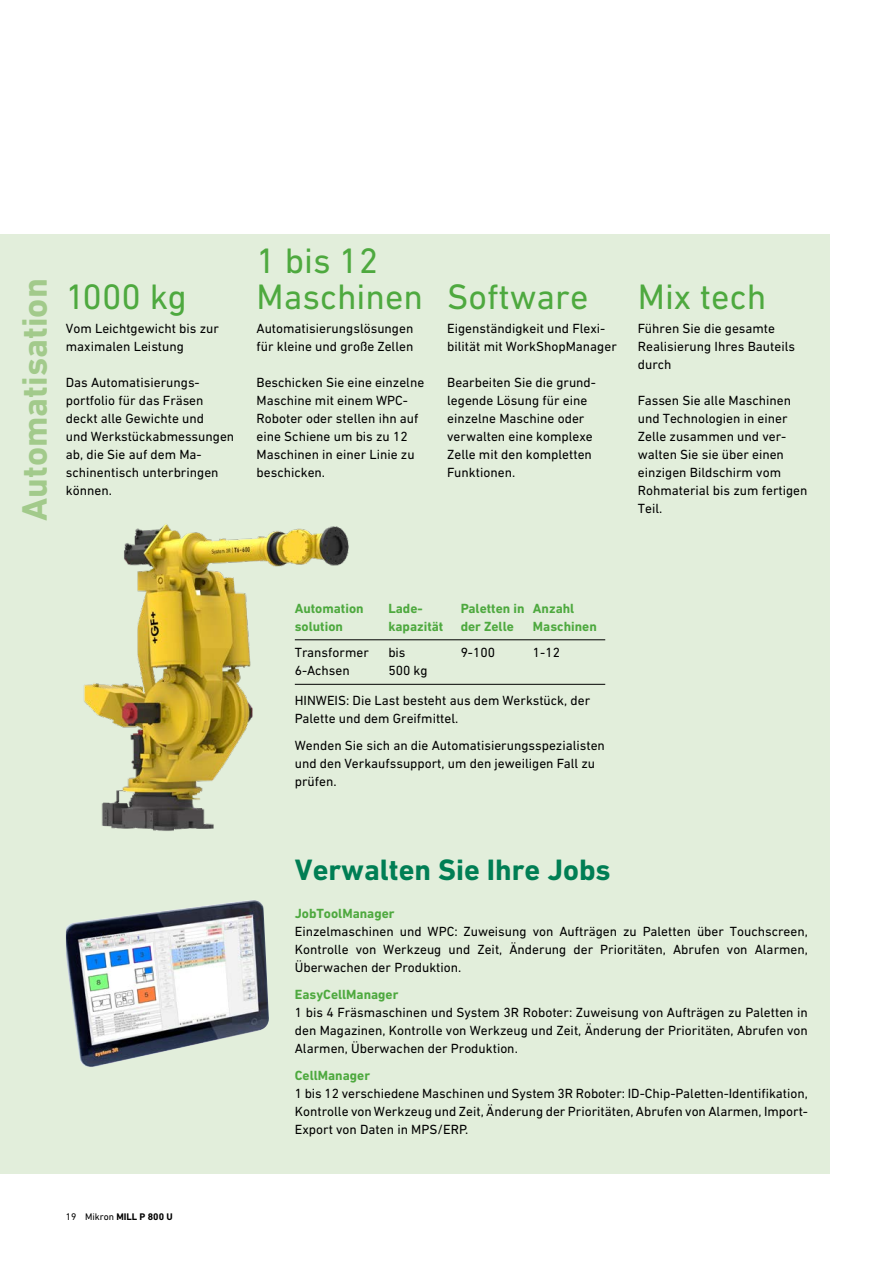
<style>
.page{position:relative;width:893px;height:1263px;background:#fff}
.page>*{position:absolute;margin:0;border:0;box-sizing:border-box;transform-origin:0 0}
.t1{font:36px/36px "DIN Next W1 G";color:#4ea93f}
.t2{font:700 36px "DIN Next W1 G";color:#a2ca8b}
.t3{font:700 30px "DIN Next W1 G";color:#007e54}
.t4{font:13.5px/18px "DIN Next W1 G";color:#000}
.t5{font:700 13.5px/18px "DIN Next W1 G";color:#4ea93f}
.t6{font:700 9.75px "DIN Next W1 G";color:#000}
.s1{font-weight:400}
</style>
<div class="page">
<div style="left:0;top:234px;width:829px;height:940px;background:#e2eedb"></div>
<img style="left:66px;top:900px;width:203px;height:167px">
<img style="left:84px;top:524px;width:275px;height:307px">
<hr style="left:295px;top:639px;width:310px;height:1px;background:#000">
<hr style="left:295px;top:684px;width:310px;height:1px;background:#000">
<h1 class="t2" style="left:13px;top:521px;width:244px;rotate:-90deg">Automatisation</h1>
<h1 class="t1" style="left:66px;top:278px;width:122px">1000 kg</h1>
<p class="t4" style="left:66px;top:319px;width:155px">Vom Leichtgewicht bis zur maximalen Leistung</p>
<p class="t4" style="left:66px;top:373px;width:170px">Das Automatisierungs&shy;portfolio für das Fräsen deckt alle Gewichte und<br>und Werkstückabmessungen ab, die Sie auf dem Ma&shy;schinentisch unterbringen können.</p>
<h1 class="t1" style="left:257px;top:242px;width:168px">1 bis 12<br>Maschinen</h1>
<p class="t4" style="left:257px;top:319px;width:158px">Automatisierungslösungen für kleine und große Zellen</p>
<p class="t4" style="left:257px;top:373px;width:169px">Beschicken Sie eine einzelne<br>Maschine mit einem WPC-<br>Roboter oder stellen ihn auf eine Schiene um bis zu 12<br>Maschinen in einer Linie zu beschicken.</p>
<h1 class="t1" style="left:447px;top:278px;width:143px">Software</h1>
<p class="t4" style="left:447px;top:319px;width:171px">Eigenständigkeit und Flexi&shy;bilität mit WorkShopManager</p>
<p class="t4" style="left:447px;top:373px;width:149px">Bearbeiten Sie die grund&shy;legende Lösung für eine einzelne Maschine oder verwalten eine komplexe<br>Zelle mit den kompletten<br>Funktionen.</p>
<h1 class="t1" style="left:638px;top:278px;width:130px">Mix tech</h1>
<p class="t4" style="left:638px;top:319px;width:159px">Führen Sie die gesamte<br>Realisierung Ihres Bauteils durch</p>
<p class="t4" style="left:638px;top:391px;width:171px">Fassen Sie alle Maschinen und Technologien in einer<br>Zelle zusammen und ver&shy;walten Sie sie über einen einzigen Bildschirm vom<br>Rohmaterial bis zum fertigen<br>Teil.</p>
<p class="t6" style="left:66px;top:1211px;width:108px"><span class="s1">19 Mikron</span> MILL P 800 U</p>
<p class="t5" style="left:388px;top:599px;width:57px">Lade&shy;kapazität</p>
<p class="t4" style="left:388px;top:644px;width:41px">bis<br>500 kg</p>
<p class="t4" style="left:295px;top:691px;width:297px">HINWEIS: Die Last besteht aus dem Werkstück, der<br>Palette und dem Greifmittel.</p>
<p class="t4" style="left:295px;top:736px;width:312px">Wenden Sie sich an die Automatisierungsspezialisten und den Verkaufssupport, um den jeweiligen Fall zu prüfen.</p>
<p class="t5" style="left:533px;top:599px;width:65px">Anzahl<br>Maschinen</p>
<p class="t4" style="left:533px;top:644px;width:29px">1-12</p>
<p class="t5" style="left:461px;top:599px;width:65px">Paletten in der Zelle</p>
<p class="t4" style="left:461px;top:644px;width:36px">9-100</p>
<p class="t5" style="left:295px;top:599px;width:70px">Automation solution</p>
<p class="t4" style="left:295px;top:644px;width:76px">Transformer<br>6-Achsen</p>
<h2 class="t3" style="left:295px;top:852px;width:317px">Verwalten Sie Ihre Jobs</h2>
<p class="t5" style="left:295px;top:904px;width:101px">JobToolManager</p>
<p class="t4" style="left:295px;top:922px;width:515px;text-align:justify">Einzelmaschinen und WPC: Zuweisung von Aufträgen zu Paletten über Touchscreen, Kontrolle von Werkzeug und Zeit, Änderung der Prioritäten, Abrufen von Alarmen, Überwachen der Produktion.</p>
<p class="t5" style="left:295px;top:985px;width:105px">EasyCellManager</p>
<p class="t4" style="left:295px;top:1003px;width:515px;text-align:justify">1 bis 4 Fräsmaschinen und System 3R Roboter: Zuweisung von Aufträgen zu Paletten in den Magazinen, Kontrolle von Werkzeug und Zeit, Änderung der Prioritäten, Abrufen von Alarmen, Überwachen der Produktion.</p>
<p class="t5" style="left:295px;top:1066px;width:77px">CellManager</p>
<p class="t4" style="left:295px;top:1084px;width:515px;text-align:justify">1 bis 12 verschiedene Maschinen und System 3R Roboter: ID-Chip-Paletten-Identifikation, Kontrolle von Werkzeug und Zeit, Änderung der Prioritäten, Abrufen von Alarmen, Import-Export von Daten in MPS/ERP.</p>
</div>
